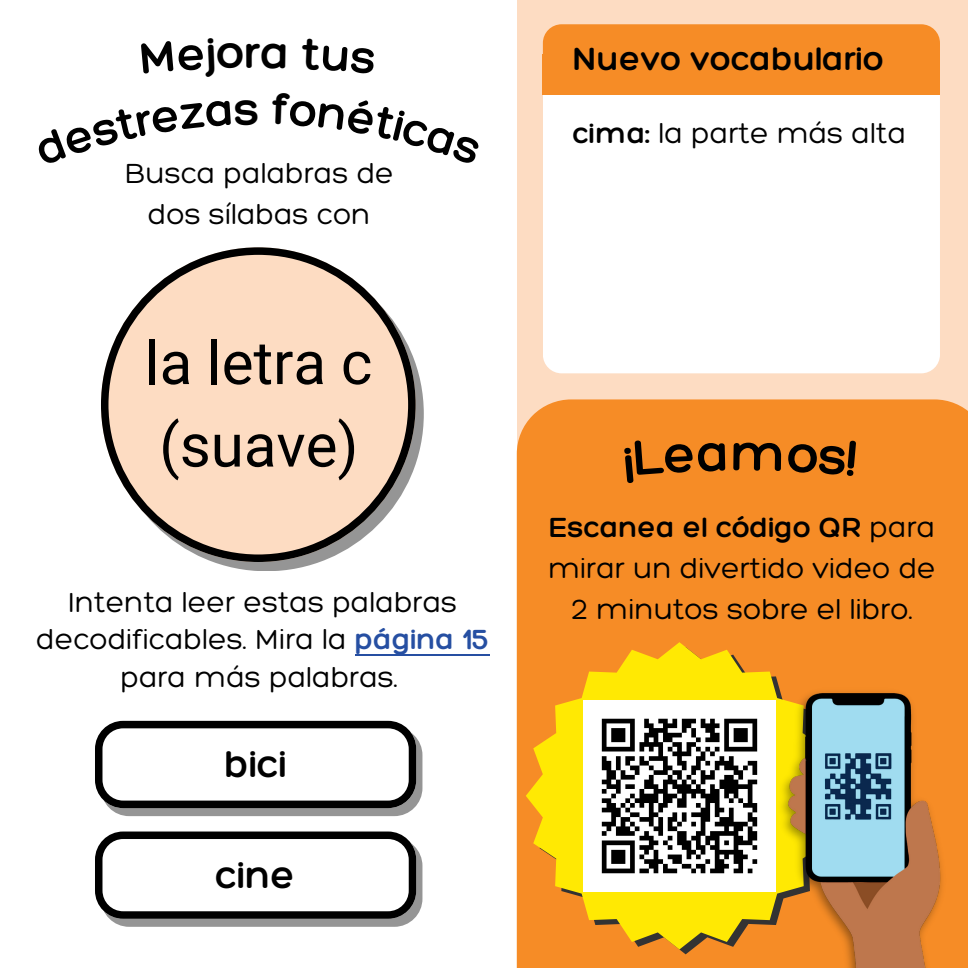
<style>
.page{position:relative;width:968px;height:968px;background:#fff}
.page>*{position:absolute;margin:0;border:0;box-sizing:border-box;transform-origin:0 0}
.t1{font:60px/82.5px "Roboto";color:#000}
.t2{font:300 47.5px "Hero";color:#000}
.t3{font:300 40px "Hero";color:#000}
.t4{font:300 35px "Hero";color:#000}
.t5{font:300 30px/41.2px "Hero";color:#000;text-align:center}
.s1{color:#264fa2}
.s2{font-style:inherit}
</style>
<div class="page">
<div style="left:517px;top:0;width:451px;height:968px;background:#fddcc2"></div>
<div style="left:517px;top:399px;width:451px;height:569px;background:#f68c26"></div>
<div style="left:543px;top:59px;width:396px;height:314px;background:#fff;border-radius:19px"></div>
<div style="left:543px;top:24px;width:396px;height:64px;background:#f68c26;border-radius:19px"></div>
<div style="left:101px;top:727px;width:321px;height:89px;background:#959595;border-radius:28px"></div>
<div style="left:101px;top:837px;width:321px;height:89px;background:#959595;border-radius:28px"></div>
<div style="left:543px;top:55px;width:397px;height:40px;background:#f68c26"></div>
<svg style="left:101px;top:247px;width:314px;height:315px"></svg>
<svg style="left:526px;top:642px;width:307px;height:307px;background:#f5bb14"></svg>
<img style="left:583px;top:700px;width:190px;height:191px">
<img style="left:773px;top:683px;width:176px;height:285px">
<svg style="left:95px;top:720px;width:321px;height:88px;background:#cbcbcb"></svg>
<svg style="left:95px;top:831px;width:321px;height:87px;background:#cdcdcd"></svg>
<hr style="left:355px;top:654px;width:134px;height:1px;background:#264fa2">
<div style="left:624px;top:438px;width:101px;height:45px;background:#f68c26"></div>
<svg style="left:733px;top:442px;width:48px;height:29px"></svg>
<div style="left:787px;top:440px;width:69px;height:36px;background:#f68c26"></div>
<h2 class="t2" style="left:245px;top:23px;width:11px">r</h2>
<p class="t5" style="left:125px;top:152px;width:270px">Busca palabras de dos sílabas con</p>
<p class="t1" style="left:145px;top:322px;width:229px">la letra c (suave)</p>
<p class="t5" style="left:36px;top:583px;width:443px;line-height:37.2px">Intenta leer estas palabras decodificables. Mira la <span class="s1">página 15</span></p>
<p class="t5" style="left:120px;top:656px;width:279px">para más palabras.</p>
<p class="t3" style="left:224px;top:739px;width:64px">bici</p>
<p class="t3" style="left:215px;top:850px;width:82px">cine</p>
<h2 class="t4" style="left:573px;top:37px;width:312px">Nuevo vocabulario</h2>
<p class="t5" style="left:573px;top:111px;width:335px"><span class="s2">cima:</span> la parte más alta</p>
<p class="t5" style="left:548px;top:505px;width:389px"><span class="s2">Escanea el código QR</span> para mirar un divertido video de<br>2 minutos sobre el libro.</p>
</div>
